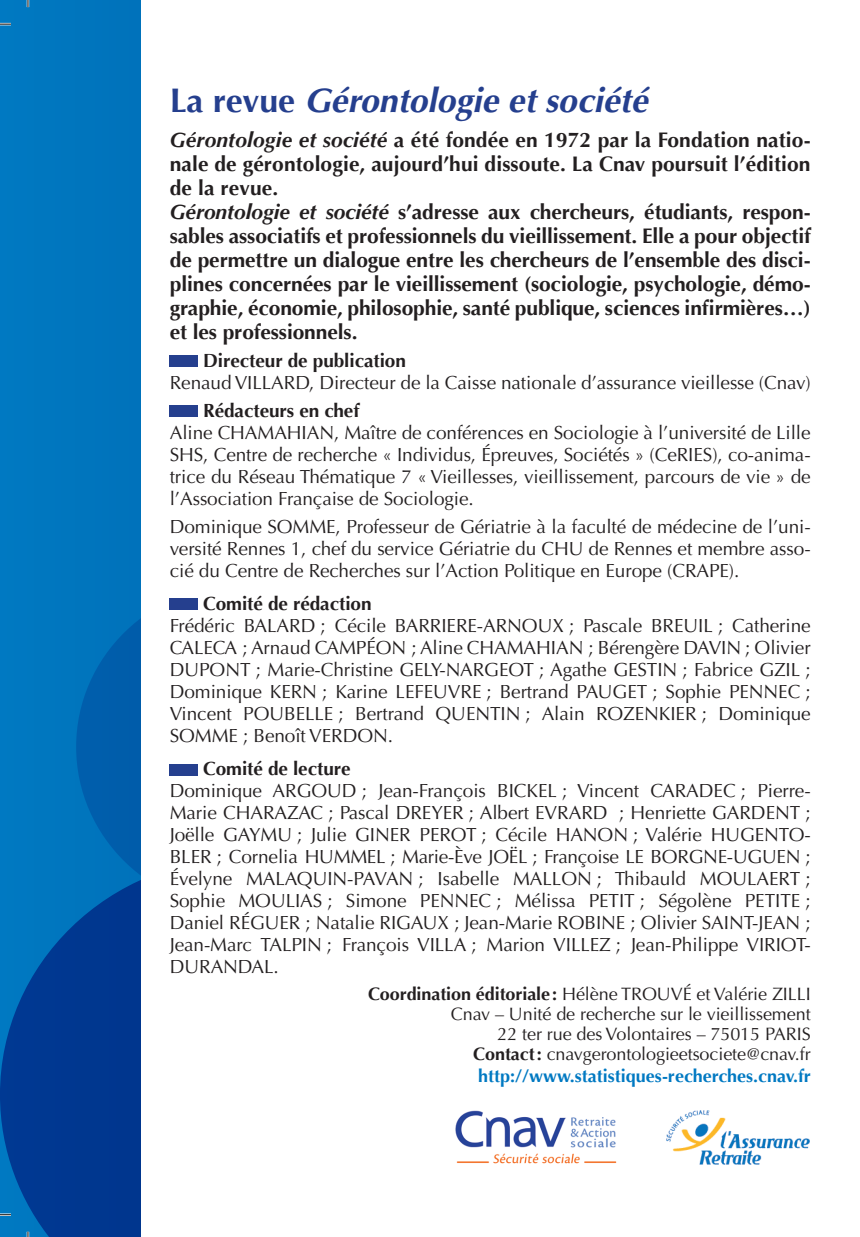
<style>
.page{position:relative;width:860px;height:1237px;background:#0076be}
.page>*{position:absolute;margin:0;border:0;box-sizing:border-box;transform-origin:0 0}
.t1{font:italic 700 34px "Optima";letter-spacing:-.005em;color:#253f8e}
.pres_revue{font:700 21px/24px "Optima";letter-spacing:-.005em;color:#231f20;text-align:justify}
.texte_P4{font:19px/22px "Optima";letter-spacing:-.005em;color:#231f20;text-align:justify}
.INTER_p4{font:700 19px "Optima";letter-spacing:-.005em;color:#231f20}
.t2{font:18px "Optima";letter-spacing:-.005em;color:#231f20}
.t3{font:700 18px "Optima";color:#0079c2}
.s1{font-style:normal}
.s2{font-style:italic}
.s3{font-weight:700}
</style>
<div class="page">
<div style="left:76px;top:583px;width:337px;height:327px;background:#005dab;border-radius:50%"></div>
<svg style="left:0;top:858px;width:141px;height:379px;fill:#003791"></svg>
<div style="left:141px;top:0;width:719px;height:1237px;background:#fff"></div>
<div style="left:170px;top:356px;width:28px;height:11px;background:#253f8e"></div>
<div style="left:170px;top:405px;width:28px;height:12px;background:#253f8e"></div>
<div style="left:170px;top:598px;width:28px;height:12px;background:#253f8e"></div>
<div style="left:170px;top:764px;width:28px;height:11px;background:#253f8e"></div>
<img style="left:455px;top:1110px;width:162px;height:54px">
<img style="left:666px;top:1110px;width:93px;height:55px">
<svg style="left:0;top:23px;width:11px;height:2px"></svg>
<svg style="left:0;top:1213px;width:11px;height:3px"></svg>
<svg style="left:27px;top:0;width:2px;height:7px"></svg>
<svg style="left:759px;top:1138px;width:51px;height:27px"></svg>
<p class="t1" style="left:170px;top:81px;width:479px"><span class="s1">La revue</span> Gérontologie et société</p>
<p class="pres_revue" style="left:170px;top:129px;width:642px"><span class="s2">Gérontologie et société</span> a été fondée en 1972 par la Fondation natio&shy;nale de gérontologie, aujourd’hui dissoute. La Cnav poursuit l’édition de la revue.</p>
<p class="pres_revue" style="left:170px;top:201px;width:642px"><span class="s2">Gérontologie et société</span> s’adresse aux chercheurs, étudiants, respon&shy;sables associatifs et professionnels du vieillissement. Elle a pour objectif de permettre un dialogue entre les chercheurs de l’ensemble des disci&shy;plines concernées par le vieillissement (sociologie, psychologie, démo&shy;graphie, économie, philosophie, santé publique, sciences infirmières…) et les professionnels.</p>
<p class="INTER_p4" style="left:203px;top:350px;width:204px">Directeur de publication</p>
<p class="texte_P4" style="left:170px;top:372px;width:642px">Renaud VILLARD, Directeur de la Caisse nationale d’assurance vieillesse (Cnav)</p>
<p class="INTER_p4" style="left:203px;top:399px;width:158px">Rédacteurs en chef</p>
<p class="texte_P4" style="left:170px;top:422px;width:642px">Aline CHAMAHIAN, Maître de conférences en Sociologie à l’université de Lille SHS, Centre de recherche « Individus, Épreuves, Sociétés » (CeRIES), co-anima&shy;trice du Réseau Thématique 7 « Vieillesses, vieillissement, parcours de vie » de l’Association Française de Sociologie.</p>
<p class="texte_P4" style="left:170px;top:515px;width:642px">Dominique SOMME, Professeur de Gériatrie à la faculté de médecine de l’uni&shy;versité Rennes 1, chef du service Gériatrie du CHU de Rennes et membre asso&shy;cié du Centre de Recherches sur l’Action Politique en Europe (CRAPE).</p>
<p class="INTER_p4" style="left:203px;top:592px;width:170px">Comité de rédaction</p>
<p class="texte_P4" style="left:170px;top:615px;width:642px">Frédéric BALARD ; Cécile BARRIERE-ARNOUX ; Pascale BREUIL ; Catherine CALECA ; Arnaud CAMPÉON ; Aline CHAMAHIAN ; Bérengère DAVIN ; Olivier DUPONT ; Marie-Christine GELY-NARGEOT ; Agathe GESTIN ; Fabrice GZIL ; Dominique KERN ; Karine LEFEUVRE ; Bertrand PAUGET ; Sophie PENNEC ; Vincent POUBELLE ; Bertrand QUENTIN ; Alain ROZENKIER ; Dominique SOMME ; Benoît VERDON.</p>
<p class="INTER_p4" style="left:203px;top:758px;width:149px">Comité de lecture</p>
<p class="texte_P4" style="left:170px;top:780px;width:642px">Dominique ARGOUD ; Jean-François BICKEL ; Vincent CARADEC ; Pierre-Marie CHARAZAC ; Pascal DREYER ; Albert EVRARD ; Henriette GARDENT ; Joëlle GAYMU ; Julie GINER PEROT ; Cécile HANON ; Valérie HUGENTO-BLER ; Cornelia HUMMEL ; Marie-Ève JOËL ; Françoise LE BORGNE-UGUEN ; Évelyne MALAQUIN-PAVAN ; Isabelle MALLON ; Thibauld MOULAERT ; Sophie MOULIAS ; Simone PENNEC ; Mélissa PETIT ; Ségolène PETITE ; Daniel RÉGUER ; Natalie RIGAUX ; Jean-Marie ROBINE ; Olivier SAINT-JEAN ; Jean-Marc TALPIN ; François VILLA ; Marion VILLEZ ; Jean-Philippe VIRIOT-DURANDAL.</p>
<p class="t2" style="left:368px;top:984px;width:444px"><span class="s3">Coordination éditoriale:</span> Hélène TROUVÉ et Valérie ZILLI</p>
<p class="t2" style="left:451px;top:1004px;width:361px">Cnav – Unité de recherche sur le vieillissement</p>
<p class="t2" style="left:497px;top:1024px;width:315px">22 ter rue des Volontaires – 75015 PARIS</p>
<p class="t2" style="left:473px;top:1044px;width:339px"><span class="s3">Contact:</span> cnavgerontologieetsociete@cnav.fr</p>
<p class="t3" style="left:478px;top:1065px;width:334px">http://www.statistiques-recherches.cnav.fr</p>
</div>
